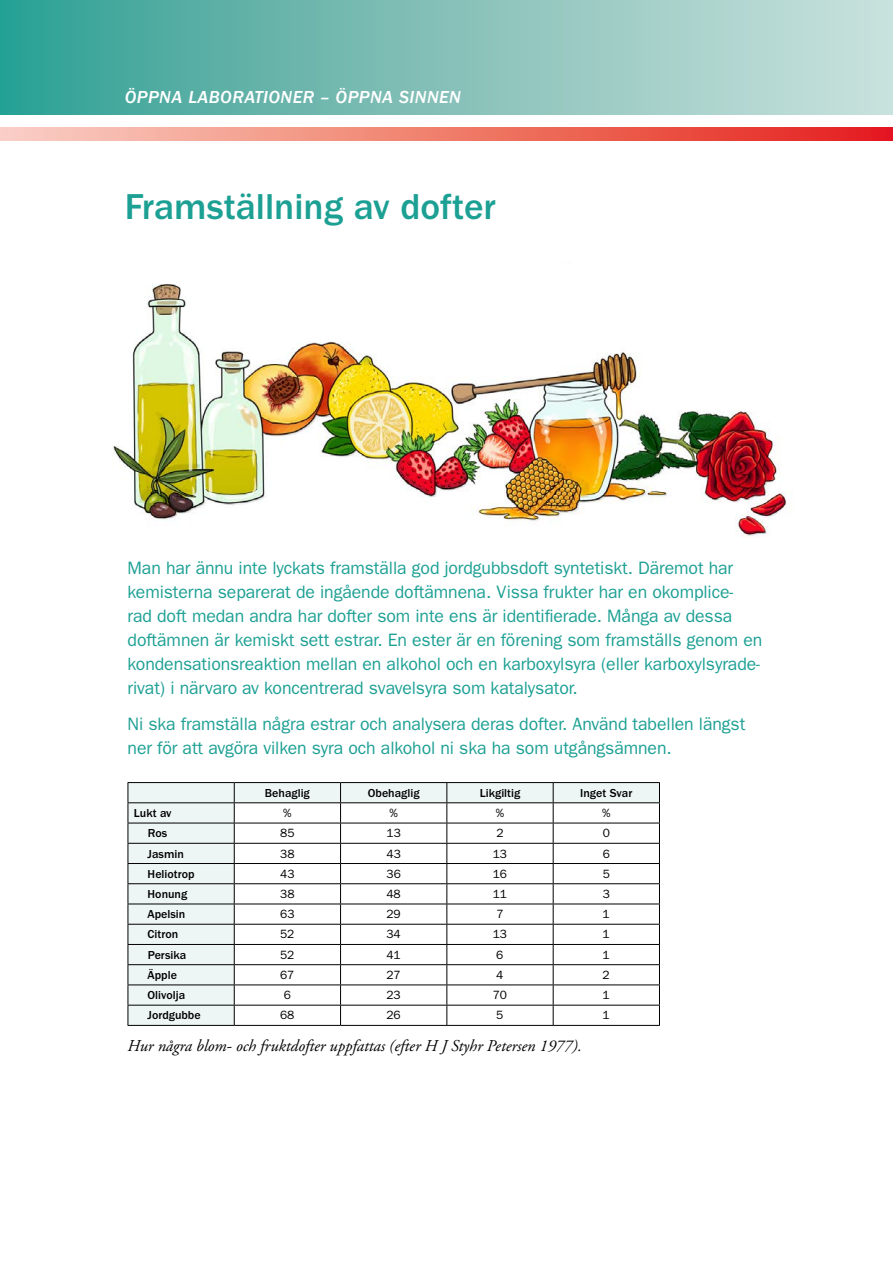
<style>
.page{position:relative;width:893px;height:1263px;background:#fff}
.page>*{position:absolute;margin:0;border:0;box-sizing:border-box;transform-origin:0 0}
.t1{font:500 37.35px "ITC Franklin Gothic Std";color:#1da094}
.t2{font:18px/24px "ITC Franklin Gothic Std";letter-spacing:-.005em;color:#1da094}
.t3{font:18px "ITC Franklin Gothic Std Med It";letter-spacing:.025em;color:#fff}
.t4{font:italic 16.5px "Adobe Garamond Pro";color:#000}
.t5{font:500 12px/20.2px "ITC Franklin Gothic Std";color:#000;text-align:center}
.t6{font:12px/20.2px "ITC Franklin Gothic Std";color:#000;text-align:justify}
.s1{font-weight:400}
</style>
<div class="page">
<div style="left:128px;top:782px;width:106px;height:21px;background:#eef6f5"></div>
<div style="left:234px;top:782px;width:107px;height:21px;background:#eef6f5"></div>
<div style="left:341px;top:782px;width:106px;height:21px;background:#eef6f5"></div>
<div style="left:447px;top:782px;width:106px;height:21px;background:#eef6f5"></div>
<div style="left:553px;top:782px;width:106px;height:21px;background:#eef6f5"></div>
<div style="left:128px;top:803px;width:106px;height:20px;background:#eef6f5"></div>
<div style="left:128px;top:823px;width:106px;height:20px;background:#eef6f5"></div>
<div style="left:128px;top:843px;width:106px;height:20px;background:#eef6f5"></div>
<div style="left:128px;top:863px;width:106px;height:21px;background:#eef6f5"></div>
<div style="left:128px;top:884px;width:106px;height:20px;background:#eef6f5"></div>
<div style="left:128px;top:904px;width:106px;height:20px;background:#eef6f5"></div>
<div style="left:128px;top:924px;width:106px;height:20px;background:#eef6f5"></div>
<div style="left:128px;top:944px;width:106px;height:21px;background:#eef6f5"></div>
<div style="left:128px;top:965px;width:106px;height:20px;background:#eef6f5"></div>
<div style="left:128px;top:985px;width:106px;height:20px;background:#eef6f5"></div>
<div style="left:128px;top:1005px;width:106px;height:20px;background:#eef6f5"></div>
<hr style="left:128px;top:782px;width:106px;height:1px;background:#000">
<hr style="left:234px;top:782px;width:107px;height:1px;background:#000">
<hr style="left:341px;top:782px;width:106px;height:1px;background:#000">
<hr style="left:447px;top:782px;width:106px;height:1px;background:#000">
<hr style="left:553px;top:782px;width:107px;height:1px;background:#000">
<hr style="left:128px;top:802px;width:106px;height:1px;background:#000">
<hr style="left:234px;top:802px;width:107px;height:1px;background:#000">
<hr style="left:341px;top:802px;width:106px;height:1px;background:#000">
<hr style="left:447px;top:802px;width:106px;height:1px;background:#000">
<hr style="left:553px;top:802px;width:107px;height:1px;background:#000">
<hr style="left:128px;top:823px;width:106px;height:1px;background:#000">
<hr style="left:234px;top:823px;width:107px;height:1px;background:#000">
<hr style="left:341px;top:823px;width:106px;height:1px;background:#000">
<hr style="left:447px;top:823px;width:106px;height:1px;background:#000">
<hr style="left:553px;top:823px;width:107px;height:1px;background:#000">
<hr style="left:128px;top:843px;width:106px;height:1px;background:#000">
<hr style="left:234px;top:843px;width:107px;height:1px;background:#000">
<hr style="left:341px;top:843px;width:106px;height:1px;background:#000">
<hr style="left:447px;top:843px;width:106px;height:1px;background:#000">
<hr style="left:553px;top:843px;width:107px;height:1px;background:#000">
<hr style="left:128px;top:863px;width:106px;height:1px;background:#000">
<hr style="left:234px;top:863px;width:107px;height:1px;background:#000">
<hr style="left:341px;top:863px;width:106px;height:1px;background:#000">
<hr style="left:447px;top:863px;width:106px;height:1px;background:#000">
<hr style="left:553px;top:863px;width:107px;height:1px;background:#000">
<hr style="left:128px;top:883px;width:106px;height:1px;background:#000">
<hr style="left:234px;top:883px;width:107px;height:1px;background:#000">
<hr style="left:341px;top:883px;width:106px;height:1px;background:#000">
<hr style="left:447px;top:883px;width:106px;height:1px;background:#000">
<hr style="left:553px;top:883px;width:107px;height:1px;background:#000">
<hr style="left:128px;top:903px;width:106px;height:1px;background:#000">
<hr style="left:234px;top:903px;width:107px;height:1px;background:#000">
<hr style="left:341px;top:903px;width:106px;height:1px;background:#000">
<hr style="left:447px;top:903px;width:106px;height:1px;background:#000">
<hr style="left:553px;top:903px;width:107px;height:1px;background:#000">
<hr style="left:128px;top:924px;width:106px;height:1px;background:#000">
<hr style="left:234px;top:924px;width:107px;height:1px;background:#000">
<hr style="left:341px;top:924px;width:106px;height:1px;background:#000">
<hr style="left:447px;top:924px;width:106px;height:1px;background:#000">
<hr style="left:553px;top:924px;width:107px;height:1px;background:#000">
<hr style="left:128px;top:944px;width:106px;height:1px;background:#000">
<hr style="left:234px;top:944px;width:107px;height:1px;background:#000">
<hr style="left:341px;top:944px;width:106px;height:1px;background:#000">
<hr style="left:447px;top:944px;width:106px;height:1px;background:#000">
<hr style="left:553px;top:944px;width:107px;height:1px;background:#000">
<hr style="left:128px;top:964px;width:106px;height:1px;background:#000">
<hr style="left:234px;top:964px;width:107px;height:1px;background:#000">
<hr style="left:341px;top:964px;width:106px;height:1px;background:#000">
<hr style="left:447px;top:964px;width:106px;height:1px;background:#000">
<hr style="left:553px;top:964px;width:107px;height:1px;background:#000">
<hr style="left:128px;top:984px;width:106px;height:1px;background:#000">
<hr style="left:234px;top:984px;width:107px;height:1px;background:#000">
<hr style="left:341px;top:984px;width:106px;height:1px;background:#000">
<hr style="left:447px;top:984px;width:106px;height:1px;background:#000">
<hr style="left:553px;top:984px;width:107px;height:1px;background:#000">
<hr style="left:128px;top:1005px;width:106px;height:1px;background:#000">
<svg style="left:128px;top:783px;width:1px;height:242px"></svg>
<hr style="left:234px;top:1005px;width:107px;height:1px;background:#000">
<svg style="left:234px;top:783px;width:1px;height:242px"></svg>
<hr style="left:341px;top:1005px;width:106px;height:1px;background:#000">
<svg style="left:340px;top:783px;width:1px;height:242px"></svg>
<hr style="left:447px;top:1005px;width:106px;height:1px;background:#000">
<svg style="left:446px;top:783px;width:1px;height:242px"></svg>
<hr style="left:553px;top:1005px;width:107px;height:1px;background:#000">
<svg style="left:553px;top:783px;width:1px;height:242px"></svg>
<svg style="left:659px;top:783px;width:1px;height:242px"></svg>
<hr style="left:128px;top:1025px;width:106px;height:1px;background:#000">
<hr style="left:234px;top:1025px;width:107px;height:1px;background:#000">
<hr style="left:341px;top:1025px;width:106px;height:1px;background:#000">
<hr style="left:447px;top:1025px;width:106px;height:1px;background:#000">
<hr style="left:553px;top:1025px;width:107px;height:1px;background:#000">
<div style="left:0;top:0;width:893px;height:114px;background:linear-gradient(to right,#33a094,#cfe2dd)"></div>
<svg style="left:0;top:128px;width:893px;height:12px;background:#ef7a6d"></svg>
<img style="left:113px;top:284px;width:677px;height:253px">
<h1 class="t3" style="left:125px;top:87px;width:338px">ÖPPNA LABORATIONER – ÖPPNA SINNEN</h1>
<h2 class="t1" style="left:125px;top:186px;width:373px">Framställning av dofter</h2>
<p class="t2" style="left:128px;top:556px;width:636px">Man har ännu inte lyckats framställa god jordgubbsdoft syntetiskt. Däremot har kemisterna separerat de ingående doftämnena. Vissa frukter har en okomplice&shy;rad doft medan andra har dofter som inte ens är identifierade. Många av dessa doftämnen är kemiskt sett estrar. En ester är en förening som framställs genom en kondensationsreaktion mellan en alkohol och en karboxylsyra (eller karboxylsyrade&shy;rivat) i närvaro av koncentrerad svavelsyra som katalysator.</p>
<p class="t2" style="left:128px;top:712px;width:619px">Ni ska framställa några estrar och analysera deras dofter. Använd tabellen längst ner för att avgöra vilken syra och alkohol ni ska ha som utgångsämnen.</p>
<p class="t5" style="left:134px;top:803px;width:39px">Lukt av</p>
<p class="t5" style="left:265px;top:783px;width:46px">Behaglig <span class="s1">%</span></p>
<p class="t5" style="left:368px;top:783px;width:53px">Obehaglig <span class="s1">%</span></p>
<p class="t5" style="left:480px;top:783px;width:42px">Likgiltig <span class="s1">%</span></p>
<p class="t5" style="left:580px;top:783px;width:54px">Inget Svar <span class="s1">%</span></p>
<p class="t5" style="left:148px;top:823px;width:21px">Ros</p>
<p class="t6" style="left:280px;top:823px;width:16px">85</p>
<p class="t6" style="left:386px;top:823px;width:16px">13</p>
<p class="t6" style="left:496px;top:823px;width:9px">2</p>
<p class="t6" style="left:603px;top:823px;width:9px">0</p>
<p class="t5" style="left:148px;top:843px;width:38px">Jasmin</p>
<p class="t6" style="left:280px;top:843px;width:16px">38</p>
<p class="t6" style="left:386px;top:843px;width:16px">43</p>
<p class="t6" style="left:493px;top:843px;width:16px">13</p>
<p class="t6" style="left:603px;top:843px;width:9px">6</p>
<p class="t5" style="left:148px;top:864px;width:48px;text-align:left">Heliotrop<br>Honung<br>Apelsin<br>Citron</p>
<p class="t6" style="left:280px;top:864px;width:16px">43<br>38<br>63<br>52</p>
<p class="t6" style="left:386px;top:864px;width:16px">36<br>48<br>29<br>34</p>
<p class="t6" style="left:493px;top:864px;width:16px;text-align:center">16<br>11<br>7<br>13</p>
<p class="t6" style="left:603px;top:864px;width:9px">5<br>3<br>1<br>1</p>
<p class="t5" style="left:148px;top:945px;width:40px">Persika</p>
<p class="t6" style="left:280px;top:944px;width:16px">52</p>
<p class="t6" style="left:386px;top:944px;width:16px">41</p>
<p class="t6" style="left:496px;top:944px;width:9px">6</p>
<p class="t6" style="left:603px;top:944px;width:9px">1</p>
<p class="t5" style="left:148px;top:965px;width:55px;text-align:left">Äpple<br>Olivolja<br>Jordgubbe</p>
<p class="t6" style="left:280px;top:965px;width:16px;text-align:center">67<br>6<br>68</p>
<p class="t6" style="left:386px;top:965px;width:16px">27<br>23<br>26</p>
<p class="t6" style="left:493px;top:965px;width:16px;text-align:center">4<br>70<br>5</p>
<p class="t6" style="left:603px;top:965px;width:9px">2<br>1<br>1</p>
<p class="t4" style="left:128px;top:1036px;width:456px">Hur några blom- och fruktdofter uppfattas (efter H J Styhr Petersen 1977).</p>
</div>
